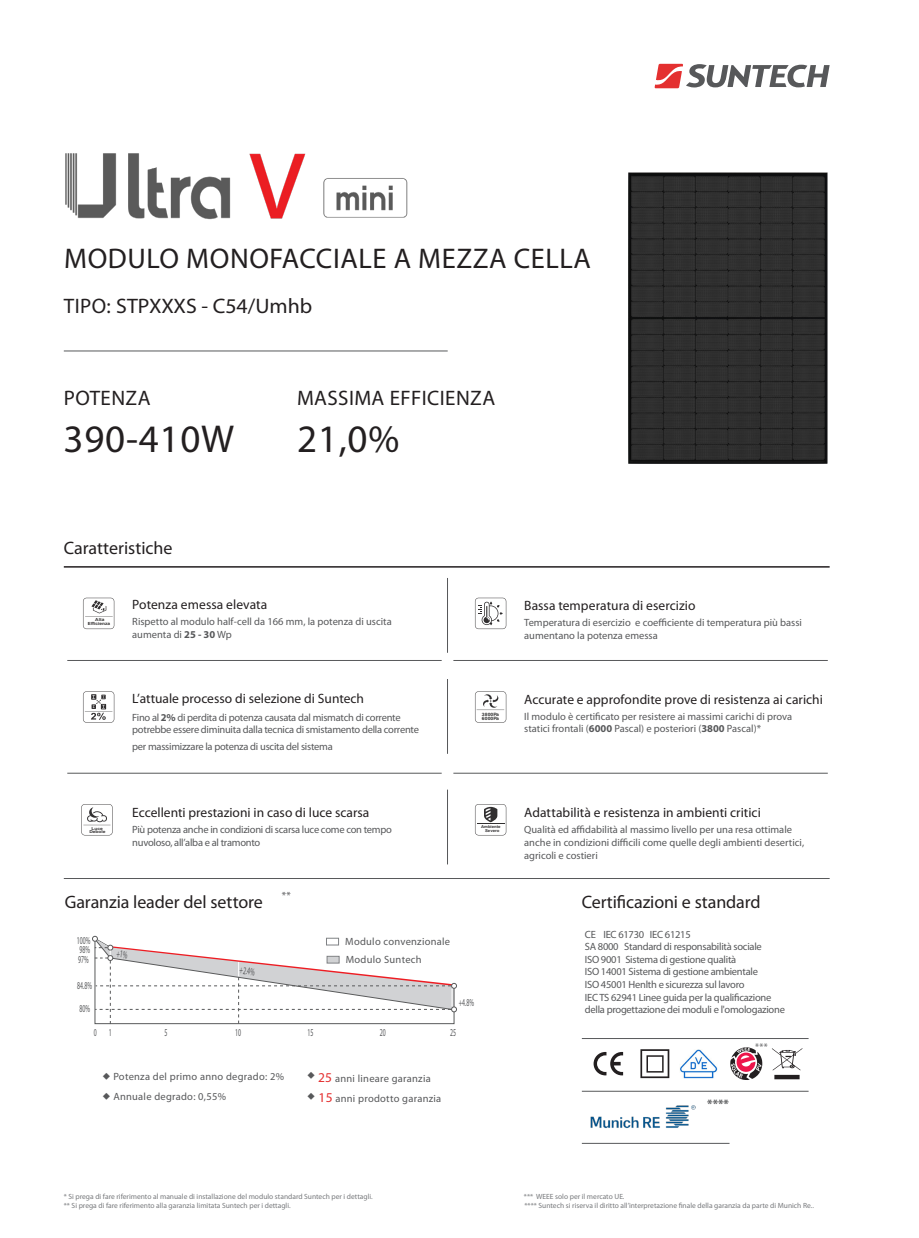
<style>
.page{position:relative;width:919px;height:1238px;background:#fff}
.page>*{position:absolute;margin:0;border:0;box-sizing:border-box;transform-origin:0 0}
.t1{font:39px "Myriad Pro";letter-spacing:.02em;color:#231f20}
.t2{font:28.5px "Myriad Pro";letter-spacing:.02em;color:#231f20}
.t3{font:21px "Myriad Pro";letter-spacing:.02em;color:#231f20}
.t4{font:21px "Myriad Pro";color:#231f20}
.t5{font:18px "Myriad Pro";letter-spacing:-.005em;color:#231f20}
.t6{font:13.5px "Myriad Pro";color:#231f20}
.bulleting{font:10.5px/12.6px "Myriad Pro";letter-spacing:-.01em;color:#57585a}
.bulleting-2{font:10.5px "Myriad Pro";letter-spacing:.025em;color:#57585a}
.bulleting-3{font:10.5px "Myriad Pro";letter-spacing:-.01em;color:#57585a;scale:.56 1}
.t7{font:9.6px "Myriad Pro";color:#57585a}
.t8{font:7.5px "Myriad Pro";color:#76787b}
.t9{font:7.5px "Sim Hei";color:#57585a}
.t10{font:700 4.5px/4.5px "Arial";color:#333434;scale:1.15 1}
.t11{font:700 4.2px/4.1px "Arial";color:#312f30;text-align:center;scale:1.13 1}
.t12{font:700 4.05px/3.8px "Arial";color:#312f30;text-align:center;scale:1.22 1}
.t13{font:700 3.9px/3.9px "Arial";color:#312f30;scale:1.09 1}
.s1{font-weight:700}
.s2{font-size:13.5px;color:#e43030}
</style>
<div class="page">
<svg style="left:654px;top:64px;width:175px;height:24px"></svg>
<hr style="left:64px;top:566px;width:765px;height:1px;background:#231f20">
<svg style="left:83px;top:597px;width:31px;height:32px"></svg>
<svg style="left:83px;top:691px;width:31px;height:31px"></svg>
<svg style="left:81px;top:804px;width:32px;height:31px"></svg>
<svg style="left:475px;top:804px;width:31px;height:31px"></svg>
<hr style="left:447px;top:578px;width:1px;height:74px;background:#57585a">
<hr style="left:67px;top:660px;width:374px;height:1px;background:#57585a">
<hr style="left:67px;top:773px;width:374px;height:1px;background:#57585a">
<hr style="left:64px;top:878px;width:765px;height:1px;background:#57585a">
<hr style="left:453px;top:660px;width:374px;height:1px;background:#57585a">
<hr style="left:447px;top:679px;width:1px;height:74px;background:#57585a">
<hr style="left:447px;top:789px;width:1px;height:75px;background:#57585a">
<hr style="left:453px;top:773px;width:374px;height:1px;background:#57585a">
<hr style="left:581px;top:1038px;width:227px;height:1px;background:#57585a">
<svg style="left:772px;top:1048px;width:30px;height:31px"></svg>
<svg style="left:730px;top:1047px;width:32px;height:33px"></svg>
<img style="left:680px;top:1049px;width:37px;height:29px">
<svg style="left:640px;top:1049px;width:29px;height:29px"></svg>
<svg style="left:593px;top:1051px;width:30px;height:24px"></svg>
<hr style="left:581px;top:1090px;width:227px;height:1px;background:#57585a">
<img style="left:590px;top:1105px;width:106px;height:23px">
<hr style="left:581px;top:1142px;width:148px;height:1px;background:#57585a">
<hr style="left:64px;top:351px;width:383px;height:1px;background:#57585a">
<svg style="left:475px;top:597px;width:31px;height:32px"></svg>
<img style="left:65px;top:153px;width:343px;height:67px">
<svg style="left:475px;top:691px;width:31px;height:31px"></svg>
<img style="left:628px;top:173px;width:199px;height:290px">
<svg style="left:92px;top:935px;width:365px;height:89px"></svg>
<p class="t2" style="left:64px;top:241px;width:528px">MODULO MONOFACCIALE A MEZZA CELLA</p>
<p class="t4" style="left:64px;top:293px;width:250px">TIPO: STPXXXS - C54/Umhb</p>
<p class="t3" style="left:64px;top:385px;width:88px">POTENZA</p>
<p class="t3" style="left:297px;top:385px;width:199px">MASSIMA EFFICIENZA</p>
<p class="t1" style="left:64px;top:415px;width:172px">390-410W</p>
<p class="t1" style="left:297px;top:415px;width:104px">21,0%</p>
<p class="t5" style="left:64px;top:537px;width:110px">Caratteristiche</p>
<p class="t6" style="left:132px;top:596px;width:137px">Potenza emessa elevata</p>
<p class="t6" style="left:524px;top:597px;width:173px">Bassa temperatura di esercizio</p>
<p class="t11" style="left:88px;top:617px;width:21px">Alta<br>Efficienza</p>
<p class="bulleting" style="left:132px;top:615px;width:261px">Rispetto al modulo half-cell da 166 mm, la potenza di uscita aumenta di <span class="s1">25 - 30</span> Wp</p>
<p class="bulleting" style="left:524px;top:616px;width:279px">Temperatura di esercizio e coefficiente di temperatura più bassi aumentano la potenza emessa</p>
<p class="t6" style="left:132px;top:689px;width:233px">L’attuale processo di selezione di Suntech</p>
<p class="t6" style="left:524px;top:691px;width:300px">Accurate e approfondite prove di resistenza ai carichi</p>
<p class="bulleting" style="left:132px;top:710px;width:288px">Fino al <span class="s1">2%</span> di perdita di potenza causata dal mismatch di corrente potrebbe essere diminuita dalla tecnica di smistamento della corrente</p>
<p class="bulleting" style="left:132px;top:739px;width:202px">per massimizzare la potenza di uscita del sistema</p>
<p class="t10" style="left:482px;top:711px;width:16px">3800Pa<br>6000Pa</p>
<p class="bulleting" style="left:524px;top:709px;width:269px">Il modulo è certificato per resistere ai massimi carichi di prova statici frontali (<span class="s1">6000</span> Pascal) e posteriori (<span class="s1">3800</span> Pascal)*</p>
<p class="t6" style="left:132px;top:803px;width:238px">Eccellenti prestazioni in caso di luce scarsa</p>
<p class="t6" style="left:524px;top:803px;width:238px">Adattabilità e resistenza in ambienti critici</p>
<p class="t12" style="left:89px;top:826px;width:15px">Luce<br>Debole</p>
<p class="t13" style="left:485px;top:825px;width:16px;text-indent:-4px">Ambiente<br>Severo</p>
<p class="bulleting" style="left:132px;top:823px;width:261px">Più potenza anche in condizioni di scarsa luce come con tempo nuvoloso, all’alba e al tramonto</p>
<p class="bulleting" style="left:524px;top:823px;width:281px">Qualità ed affidabilità al massimo livello per una resa ottimale anche in condizioni difficili come quelle degli ambienti desertici, agricoli e costieri</p>
<p class="bulleting" style="left:282px;top:888px;width:10px">**</p>
<p class="t5" style="left:65px;top:890px;width:199px">Garanzia leader del settore</p>
<p class="t5" style="left:581px;top:891px;width:180px">Certificazioni e standard</p>
<p class="bulleting-3" style="left:77px;top:933px;width:26px">100%</p>
<p class="bulleting-3" style="left:79px;top:942px;width:20px">98%</p>
<p class="bulleting-3" style="left:78px;top:952px;width:20px">97%</p>
<p class="bulleting-3" style="left:77px;top:978px;width:28px">84.8%</p>
<p class="bulleting-3" style="left:79px;top:1002px;width:20px">80%</p>
<p class="bulleting-3" style="left:241px;top:963px;width:29px;rotate:8deg">+2.4%</p>
<p class="bulleting-2" style="left:345px;top:935px;width:106px">Modulo convenzionale</p>
<p class="bulleting-2" style="left:346px;top:953px;width:77px">Modulo Suntech</p>
<p class="bulleting-3" style="left:458px;top:996px;width:29px">+4.8%</p>
<p class="bulleting-3" style="left:94px;top:1026px;width:7px">0</p>
<p class="bulleting-3" style="left:164px;top:1026px;width:7px">5</p>
<p class="bulleting-3" style="left:235px;top:1026px;width:12px">10</p>
<p class="bulleting-3" style="left:109px;top:1026px;width:7px">1</p>
<p class="bulleting-3" style="left:307px;top:1026px;width:12px">15</p>
<p class="bulleting-3" style="left:380px;top:1026px;width:12px">20</p>
<p class="bulleting-3" style="left:450px;top:1026px;width:12px">25</p>
<p class="t9" style="left:103px;top:1072px;width:9px">◆</p>
<p class="bulleting-2" style="left:113px;top:1070px;width:172px">Potenza del primo anno degrado: 2%</p>
<p class="t9" style="left:103px;top:1092px;width:9px">◆</p>
<p class="bulleting-2" style="left:113px;top:1090px;width:114px">Annuale degrado: 0,55%</p>
<p class="t9" style="left:307px;top:1071px;width:9px">◆</p>
<p class="t9" style="left:307px;top:1091px;width:9px">◆</p>
<p class="bulleting-2" style="left:318px;top:1092px;width:124px"><span class="s2">15</span> anni prodotto garanzia</p>
<p class="bulleting-2" style="left:318px;top:1072px;width:114px"><span class="s2">25</span> anni lineare garanzia</p>
<p class="bulleting" style="left:584px;top:927px;width:107px">CE IEC 61730 IEC 61215</p>
<p class="bulleting" style="left:584px;top:940px;width:178px">SA 8000 Standard di responsabilità sociale</p>
<p class="bulleting" style="left:584px;top:952px;width:153px">ISO 9001 Sistema di gestione qualità</p>
<p class="bulleting" style="left:584px;top:965px;width:175px">ISO 14001 Sistema di gestione ambientale</p>
<p class="bulleting" style="left:584px;top:978px;width:161px">ISO 45001 Henlth e sicurezza sul lavoro</p>
<p class="bulleting" style="left:584px;top:990px;width:201px">IEC TS 62941 Linee guida per la qualificazione della progettazione dei moduli e l'omologazione</p>
<p class="t7" style="left:755px;top:1040px;width:14px">***</p>
<p class="t8" style="left:64px;top:1191px;width:310px">* Si prega di fare riferimento al manuale di installazione del modulo standard Suntech per i dettagli.</p>
<p class="t8" style="left:524px;top:1191px;width:102px">*** WEEE solo per il mercato UE.</p>
<p class="t8" style="left:64px;top:1200px;width:228px">** Si prega di fare riferimento alla garanzia limitata Suntech per i dettagli.</p>
<p class="t8" style="left:524px;top:1200px;width:291px">**** Suntech si riserva il diritto all’interpretazione finale della garanzia da parte di Munich Re..</p>
</div>
